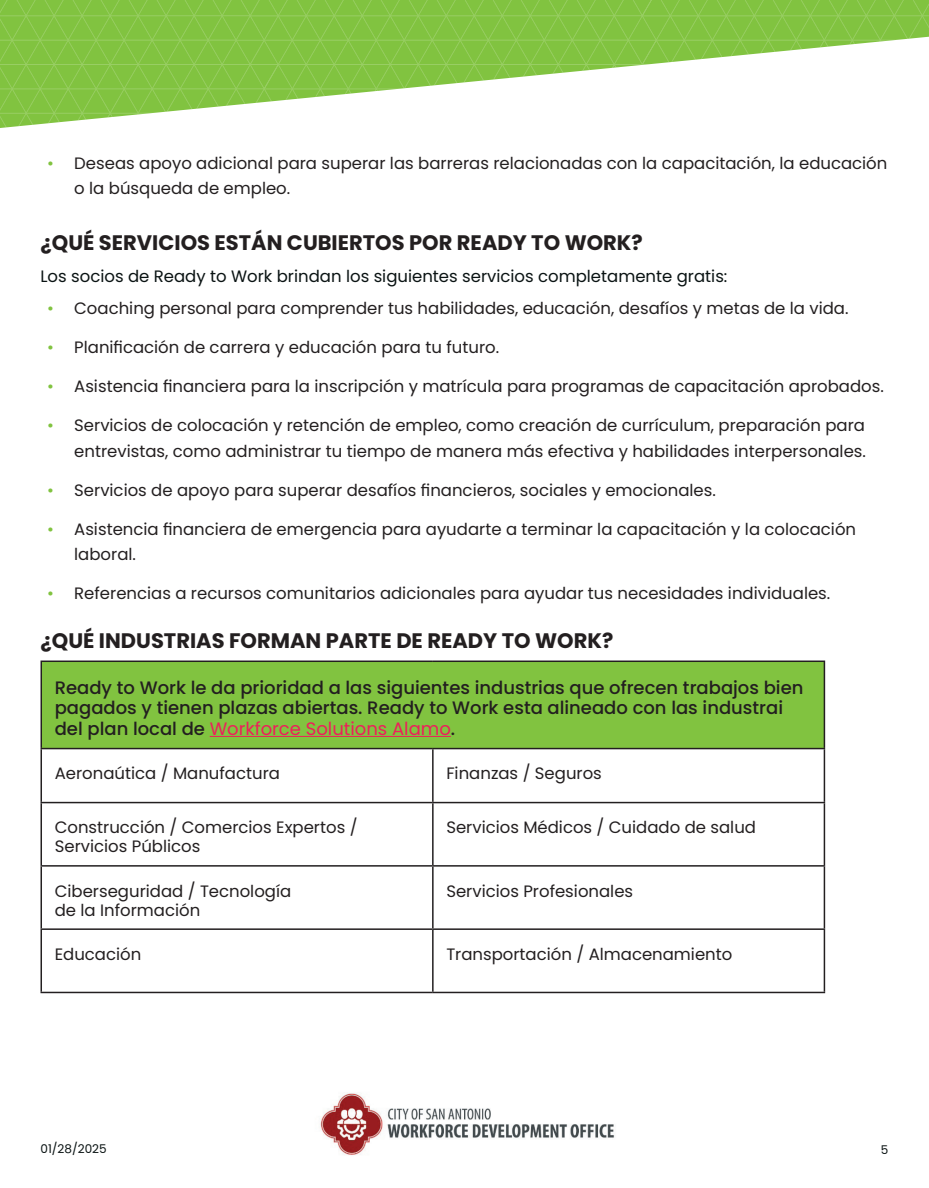
<style>
.page{position:relative;width:929px;height:1188px;background:#fff}
.page>*{position:absolute;margin:0;border:0;box-sizing:border-box;transform-origin:0 0}
.t1{font:700 21px "Poppins";color:#231f20}
.t2{font:500 18px/20.7px "Poppins";color:#231f20}
.t3{font:16.5px/25.5px "Poppins";color:#231f20}
.t4{font:16.5px "Poppins";color:#0a1313}
.t5{font:12px "Poppins";color:#0a1313}
.s1{color:#81c340}
.s2{font-weight:400;color:#ee1e5b}
</style>
<div class="page">
<svg style="left:0;top:0;width:929px;height:128px"></svg>
<img style="left:320px;top:1093px;width:295px;height:62px">
<div style="left:41px;top:661px;width:783px;height:88px;background:#81c340"></div>
<hr style="left:40px;top:661px;width:393px;height:1px;background:#231f20">
<hr style="left:40px;top:662px;width:2px;height:86px;background:#231f20">
<hr style="left:433px;top:661px;width:392px;height:1px;background:#231f20">
<hr style="left:824px;top:662px;width:1px;height:86px;background:#231f20">
<hr style="left:40px;top:748px;width:393px;height:1px;background:#231f20">
<hr style="left:40px;top:749px;width:2px;height:53px;background:#231f20">
<hr style="left:433px;top:748px;width:392px;height:1px;background:#231f20">
<hr style="left:432px;top:749px;width:2px;height:53px;background:#231f20">
<hr style="left:824px;top:749px;width:1px;height:53px;background:#231f20">
<hr style="left:40px;top:802px;width:393px;height:1px;background:#231f20">
<hr style="left:40px;top:803px;width:2px;height:62px;background:#231f20">
<hr style="left:433px;top:802px;width:392px;height:1px;background:#231f20">
<hr style="left:432px;top:803px;width:2px;height:62px;background:#231f20">
<hr style="left:824px;top:803px;width:1px;height:62px;background:#231f20">
<hr style="left:40px;top:865px;width:393px;height:2px;background:#231f20">
<hr style="left:40px;top:867px;width:2px;height:61px;background:#231f20">
<hr style="left:433px;top:865px;width:392px;height:2px;background:#231f20">
<hr style="left:432px;top:867px;width:2px;height:61px;background:#231f20">
<hr style="left:824px;top:867px;width:1px;height:61px;background:#231f20">
<hr style="left:40px;top:928px;width:393px;height:2px;background:#231f20">
<hr style="left:40px;top:930px;width:2px;height:62px;background:#231f20">
<hr style="left:433px;top:928px;width:392px;height:2px;background:#231f20">
<hr style="left:432px;top:930px;width:2px;height:62px;background:#231f20">
<hr style="left:824px;top:930px;width:1px;height:62px;background:#231f20">
<hr style="left:40px;top:992px;width:393px;height:1px;background:#231f20">
<hr style="left:433px;top:992px;width:392px;height:1px;background:#231f20">
<hr style="left:210px;top:736px;width:241px;height:1px;background:#ee1e5b">
<p class="t3" style="left:74px;top:150px;width:815px;text-indent:-27px"><span class="s1">•</span> Deseas apoyo adicional para superar las barreras relacionadas con la capacitación, la educación o la búsqueda de empleo.</p>
<p class="t1" style="left:40px;top:230px;width:604px">¿QUÉ SERVICIOS ESTÁN CUBIERTOS POR READY TO WORK?</p>
<p class="t4" style="left:40px;top:266px;width:688px">Los socios de Ready to Work brindan los siguientes servicios completamente gratis:</p>
<p class="t3" style="left:47px;top:296px;width:803px"><span class="s1">•</span> Coaching personal para comprender tus habilidades, educación, desafíos y metas de la vida.</p>
<p class="t3" style="left:47px;top:335px;width:453px"><span class="s1">•</span> Planificación de carrera y educación para tu futuro.</p>
<p class="t3" style="left:47px;top:374px;width:838px"><span class="s1">•</span> Asistencia financiera para la inscripción y matrícula para programas de capacitación aprobados.</p>
<p class="t3" style="left:47px;top:413px;width:820px;text-align:right"><span class="s1">•</span> Servicios de colocación y retención de empleo, como creación de currículum, preparación para entrevistas, como administrar tu tiempo de manera más efectiva y habilidades interpersonales.</p>
<p class="t3" style="left:47px;top:477px;width:670px"><span class="s1">•</span> Servicios de apoyo para superar desafíos financieros, sociales y emocionales.</p>
<p class="t3" style="left:74px;top:516px;width:783px;text-indent:-27px"><span class="s1">•</span> Asistencia financiera de emergencia para ayudarte a terminar la capacitación y la colocación laboral.</p>
<p class="t3" style="left:47px;top:581px;width:784px"><span class="s1">•</span> Referencias a recursos comunitarios adicionales para ayudar tus necesidades individuales.</p>
<p class="t1" style="left:40px;top:628px;width:574px">¿QUÉ INDUSTRIAS FORMAN PARTE DE READY TO WORK?</p>
<p class="t2" style="left:55px;top:677px;width:750px">Ready to Work le da prioridad a las siguientes industrias que ofrecen trabajos bien pagados y tienen plazas abiertas. Ready to Work esta alineado con las industrai del plan local de <span class="s2">Workforce Solutions Alamo</span>.</p>
<p class="t3" style="left:55px;top:761px;width:227px">Aeronaútica / Manufactura</p>
<p class="t3" style="left:446px;top:761px;width:157px">Finanzas / Seguros</p>
<p class="t3" style="left:55px;top:818px;width:304px;line-height:19px">Construcción / Comercios Expertos /<br>Servicios Públicos</p>
<p class="t3" style="left:446px;top:815px;width:311px">Servicios Médicos / Cuidado de salud</p>
<p class="t3" style="left:55px;top:882px;width:238px;line-height:18.9px">Ciberseguridad / Tecnología de la Información</p>
<p class="t3" style="left:446px;top:878px;width:188px">Servicios Profesionales</p>
<p class="t3" style="left:55px;top:942px;width:88px">Educación</p>
<p class="t3" style="left:446px;top:942px;width:287px">Transportación / Almacenamiento</p>
<p class="t5" style="left:40px;top:1142px;width:68px">01/28/2025</p>
<p class="t5" style="left:881px;top:1143px;width:9px">5</p>
</div>
